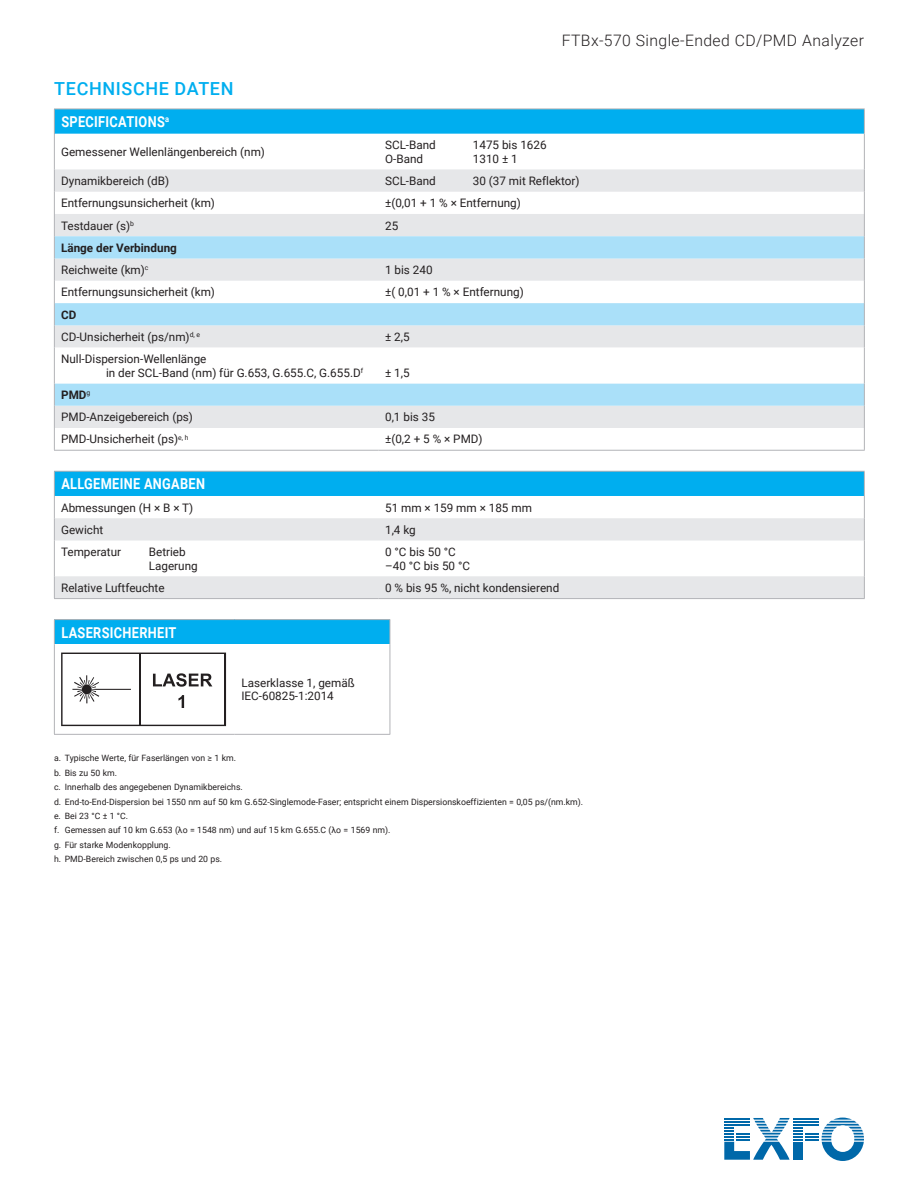
<style>
.page{position:relative;width:918px;height:1188px;background:#fff}
.page>*{position:absolute;margin:0;border:0;box-sizing:border-box;transform-origin:0 0}
.t1{font:500 18px "Roboto";letter-spacing:.035em;color:#00aeef}
.t2{font:300 15.75px "Roboto";letter-spacing:.025em;color:#231f20}
.t3{font:700 15px "Roboto";letter-spacing:.025em;color:#fff;scale:.85 1}
.t4{font:11.7px/13.5px "Roboto";color:#231f20}
.t5{font:700 11.7px/22.4px "Roboto";color:#231f20}
.t6{font:8.7px/14.4px "Roboto";color:#231f20}
.s1{font-weight:400}
.s2{font-weight:700}
</style>
<div class="page">
<svg style="left:724px;top:1118px;width:140px;height:43px"></svg>
<hr style="left:724px;top:1124px;width:26px;height:2px;background:#0068a9">
<div style="left:54px;top:471px;width:810px;height:25px;background:#00aeef"></div>
<svg style="left:55px;top:518px;width:809px;height:80px;fill:#e6e7e9"></svg>
<hr style="left:54px;top:471px;width:324px;height:1px;background:#b2b3b7">
<hr style="left:378px;top:471px;width:487px;height:1px;background:#b2b3b7">
<hr style="left:54px;top:598px;width:324px;height:1px;background:#b2b3b7">
<svg style="left:54px;top:472px;width:1px;height:69px"></svg>
<svg style="left:864px;top:472px;width:1px;height:69px"></svg>
<hr style="left:54px;top:541px;width:1px;height:35px;background:#b2b3b7">
<hr style="left:864px;top:541px;width:1px;height:35px;background:#b2b3b7">
<svg style="left:864px;top:576px;width:1px;height:22px"></svg>
<svg style="left:54px;top:576px;width:1px;height:22px"></svg>
<hr style="left:378px;top:598px;width:487px;height:1px;background:#b2b3b7">
<div style="left:54px;top:109px;width:810px;height:25px;background:#00aeef"></div>
<svg style="left:55px;top:169px;width:809px;height:259px;fill:#e6e7e9"></svg>
<svg style="left:55px;top:236px;width:809px;height:170px;background:#bfe2f3"></svg>
<svg style="left:55px;top:281px;width:809px;height:102px"></svg>
<hr style="left:54px;top:109px;width:324px;height:1px;background:#b2b3b7">
<svg style="left:54px;top:109px;width:1px;height:25px"></svg>
<hr style="left:378px;top:109px;width:487px;height:1px;background:#b2b3b7">
<svg style="left:864px;top:109px;width:1px;height:25px"></svg>
<hr style="left:54px;top:134px;width:1px;height:35px;background:#b2b3b7">
<hr style="left:864px;top:134px;width:1px;height:35px;background:#b2b3b7">
<svg style="left:54px;top:169px;width:1px;height:179px"></svg>
<svg style="left:864px;top:169px;width:1px;height:179px"></svg>
<hr style="left:54px;top:348px;width:1px;height:35px;background:#b2b3b7">
<hr style="left:864px;top:348px;width:1px;height:35px;background:#b2b3b7">
<svg style="left:54px;top:383px;width:1px;height:67px"></svg>
<svg style="left:864px;top:383px;width:1px;height:67px"></svg>
<hr style="left:54px;top:450px;width:324px;height:1px;background:#b2b3b7">
<hr style="left:378px;top:450px;width:487px;height:1px;background:#b2b3b7">
<hr style="left:54px;top:619px;width:181px;height:1px;background:#b2b3b7">
<hr style="left:235px;top:619px;width:155px;height:1px;background:#b2b3b7">
<hr style="left:54px;top:734px;width:181px;height:1px;background:#b2b3b7">
<hr style="left:235px;top:734px;width:155px;height:1px;background:#b2b3b7">
<svg style="left:54px;top:620px;width:337px;height:114px"></svg>
<h1 class="t1" style="left:54px;top:75px;width:181px">TECHNISCHE DATEN</h1>
<p class="t3" style="left:61px;top:111px;width:128px">SPECIFICATIONS<sup>a</sup></p>
<p class="t4" style="left:61px;top:145px;width:205px">Gemessener Wellenlängenbereich (nm)</p>
<h2 class="t2" style="left:562px;top:30px;width:304px">FTBx-570 Single‑Ended CD/PMD Analyzer</h2>
<p class="t4" style="left:385px;top:138px;width:52px">SCL-Band</p>
<p class="t4" style="left:473px;top:138px;width:75px">1475 bis 1626</p>
<p class="t4" style="left:385px;top:151px;width:39px">O-Band</p>
<p class="t4" style="left:473px;top:151px;width:46px">1310 ± 1</p>
<p class="t4" style="left:61px;top:174px;width:110px">Dynamikbereich (dB)</p>
<p class="t4" style="left:385px;top:174px;width:52px">SCL-Band</p>
<p class="t4" style="left:473px;top:174px;width:108px">30 (37 mit Reflektor)</p>
<p class="t4" style="left:61px;top:196px;width:155px">Entfernungsunsicherheit (km)</p>
<p class="t4" style="left:385px;top:196px;width:137px">±(0,01 + 1 % × Entfernung)</p>
<p class="t4" style="left:61px;top:218px;width:74px">Testdauer (s)<sup>b</sup></p>
<p class="t4" style="left:385px;top:218px;width:15px">25</p>
<p class="t5" style="left:61px;top:236px;width:117px">Länge der Verbindung<br><span class="s1">Reichweite (km)</span><sup>c</sup></p>
<p class="t4" style="left:385px;top:263px;width:49px">1 bis 240</p>
<p class="t4" style="left:61px;top:285px;width:155px">Entfernungsunsicherheit (km)</p>
<p class="t4" style="left:385px;top:285px;width:140px">±( 0,01 + 1 % × Entfernung)</p>
<p class="t4" style="left:61px;top:303px;width:141px;line-height:22.4px"><span class="s2">CD<br></span>CD-Unsicherheit (ps/nm)<sup>d,</sup> <sup>e</sup></p>
<p class="t4" style="left:385px;top:330px;width:26px">± 2,5</p>
<p class="t4" style="left:106px;top:352px;width:259px;text-indent:-45px">Null-Dispersion-Wellenlänge<br>in der SCL-Band (nm) für G.653, G.655.C, G.655.D<sup>f</sup></p>
<p class="t4" style="left:61px;top:383px;width:133px;line-height:22.2px"><span class="s2">PMD</span><sup>g<br></sup>PMD-Anzeigebereich (ps)</p>
<p class="t4" style="left:385px;top:365px;width:26px">± 1,5</p>
<p class="t4" style="left:385px;top:410px;width:51px">0,1 bis 35</p>
<p class="t4" style="left:61px;top:432px;width:129px">PMD-Unsicherheit (ps)<sup>e,</sup> <sup>h</sup></p>
<p class="t4" style="left:385px;top:432px;width:99px">±(0,2 + 5 % × PMD)</p>
<p class="t3" style="left:61px;top:473px;width:171px">ALLGEMEINE ANGABEN</p>
<p class="t4" style="left:61px;top:500px;width:134px">Abmessungen (H × B × T)</p>
<p class="t4" style="left:385px;top:500px;width:148px">51 mm × 159 mm × 185 mm</p>
<p class="t4" style="left:61px;top:522px;width:44px">Gewicht</p>
<p class="t4" style="left:385px;top:522px;width:32px">1,4 kg</p>
<p class="t4" style="left:61px;top:545px;width:61px">Temperatur</p>
<p class="t4" style="left:149px;top:545px;width:50px">Betrieb<br>Lagerung</p>
<p class="t4" style="left:385px;top:545px;width:86px">0 °C bis 50 °C –40 °C bis 50 °C</p>
<p class="t4" style="left:61px;top:580px;width:105px">Relative Luftfeuchte</p>
<p class="t4" style="left:385px;top:580px;width:176px">0 % bis 95 %, nicht kondensierend</p>
<p class="t3" style="left:61px;top:622px;width:137px">LASERSICHERHEIT</p>
<p class="t4" style="left:241px;top:676px;width:115px">Laserklasse 1, gemäß<br>IEC‑60825-1:2014</p>
<p class="t6" style="left:54px;top:751px;width:531px">a. Typische Werte, für Faserlängen von ≥ 1 km.<br>b. Bis zu 50 km.<br>c. Innerhalb des angegebenen Dynamikbereichs.<br>d. End-to-End-Dispersion bei 1550 nm auf 50 km G.652-Singlemode-Faser; entspricht einem Dispersionskoeffizienten = 0,05 ps/(nm.km). e. Bei 23 °C ± 1 °C.<br>f. Gemessen auf 10 km G.653 (λo = 1548 nm) und auf 15 km G.655.C (λo = 1569 nm).<br>g. Für starke Modenkopplung.<br>h. PMD-Bereich zwischen 0,5 ps und 20 ps.</p>
</div>
